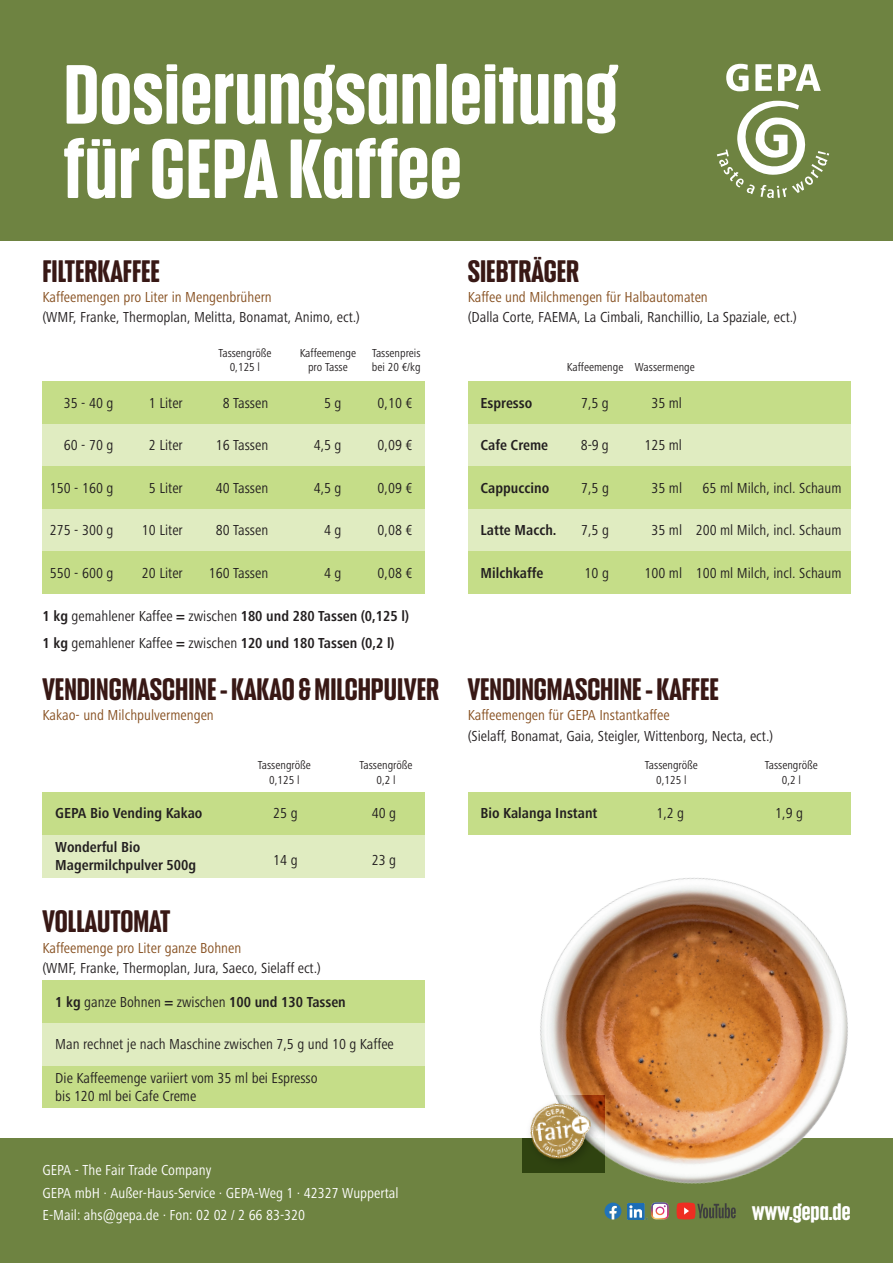
<style>
.page{position:relative;width:893px;height:1263px;background:#fff}
.page>*{position:absolute;margin:0;border:0;box-sizing:border-box;transform-origin:0 0}
.t1{font:700 80.85px/74.4px "Anguita Sans";letter-spacing:.01em;color:#fff}
.t2{font:700 30px "Anguita Sans";color:#381815}
.t3{font:700 22.5px "Anguita Sans";color:#fff}
.t4{font:condensed 15px/18px "Frutiger Next Pro";color:#231f20}
.t5{font:700 condensed 15px/18px "Frutiger Next Pro";color:#231f20}
.t6{font:condensed 15px "Frutiger Next Pro";color:#864f1f}
.t7{font:condensed 15px/22.5px "Frutiger Next Pro";color:#fff}
.t8{font:condensed 12px/14.4px "Frutiger Next Pro";color:#231f20;text-align:center}
.s1{font-weight:400}
</style>
<div class="page">
<div style="left:0;top:0;width:893px;height:241px;background:#6e8341"></div>
<div style="left:0;top:1139px;width:893px;height:124px;background:#6e8341"></div>
<div style="left:42px;top:423px;width:383px;height:43px;background:#e0ecc1"></div>
<div style="left:468px;top:423px;width:382px;height:43px;background:#e0ecc1"></div>
<div style="left:468px;top:509px;width:382px;height:42px;background:#e0ecc1"></div>
<div style="left:42px;top:509px;width:383px;height:42px;background:#e0ecc1"></div>
<div style="left:43px;top:381px;width:382px;height:42px;background:#c5dd88"></div>
<div style="left:468px;top:381px;width:382px;height:42px;background:#c5dd88"></div>
<div style="left:468px;top:466px;width:382px;height:43px;background:#c5dd88"></div>
<div style="left:468px;top:551px;width:382px;height:43px;background:#c5dd88"></div>
<div style="left:43px;top:466px;width:382px;height:43px;background:#c5dd88"></div>
<div style="left:43px;top:551px;width:382px;height:43px;background:#c5dd88"></div>
<svg style="left:717px;top:101px;width:112px;height:97px"></svg>
<svg style="left:726px;top:64px;width:95px;height:27px"></svg>
<img style="left:483px;top:823px;width:410px;height:397px">
<img style="left:523px;top:1095px;width:82px;height:77px">
<svg style="left:522px;top:1095px;width:79px;height:75px"></svg>
<svg style="left:604px;top:1202px;width:17px;height:17px"></svg>
<img style="left:628px;top:1202px;width:44px;height:18px">
<svg style="left:628px;top:1204px;width:14px;height:15px"></svg>
<svg style="left:677px;top:1202px;width:59px;height:17px"></svg>
<div style="left:468px;top:792px;width:382px;height:43px;background:#c5dd88"></div>
<div style="left:42px;top:792px;width:383px;height:43px;background:#c5dd88"></div>
<div style="left:42px;top:981px;width:383px;height:42px;background:#c5dd88"></div>
<div style="left:42px;top:1066px;width:383px;height:42px;background:#c5dd88"></div>
<div style="left:42px;top:1023px;width:383px;height:43px;background:#e0ecc1"></div>
<div style="left:42px;top:835px;width:383px;height:43px;background:#e0ecc1"></div>
<h1 class="t1" style="left:64px;top:57px;width:555px">Dosierungsanleitung für GEPA Kaffee</h1>
<h2 class="t2" style="left:43px;top:255px;width:119px">FILTERKAFFEE</h2>
<h2 class="t2" style="left:468px;top:255px;width:113px">SIEBTRÄGER</h2>
<p class="t6" style="left:43px;top:288px;width:231px">Kaffeemengen pro Liter in Mengenbrühern</p>
<p class="t6" style="left:468px;top:288px;width:242px">Kaffee und Milchmengen für Halbautomaten</p>
<p class="t4" style="left:43px;top:308px;width:319px">(WMF, Franke, Thermoplan, Melitta, Bonamat, Animo, ect.)</p>
<p class="t4" style="left:468px;top:308px;width:331px">(Dalla Corte, FAEMA, La Cimbali, Ranchillio, La Spaziale, ect.)</p>
<p class="t8" style="left:218px;top:345px;width:55px">Tassengröße<br>0,125 l</p>
<p class="t8" style="left:300px;top:345px;width:58px">Kaffeemenge pro Tasse</p>
<p class="t8" style="left:372px;top:345px;width:50px;text-align:left">Tassenpreis bei 20 €/kg</p>
<p class="t4" style="left:64px;top:394px;width:51px">35 - 40 g</p>
<p class="t4" style="left:149px;top:394px;width:35px">1 Liter</p>
<p class="t4" style="left:223px;top:394px;width:47px">8 Tassen</p>
<p class="t4" style="left:324px;top:394px;width:19px">5 g</p>
<p class="t4" style="left:378px;top:394px;width:36px">0,10 €</p>
<p class="t4" style="left:64px;top:436px;width:51px">60 - 70 g</p>
<p class="t4" style="left:149px;top:436px;width:35px">2 Liter</p>
<p class="t4" style="left:216px;top:436px;width:54px">16 Tassen</p>
<p class="t4" style="left:314px;top:436px;width:29px">4,5 g</p>
<p class="t4" style="left:378px;top:436px;width:36px">0,09 €</p>
<p class="t4" style="left:50px;top:479px;width:65px">150 - 160 g</p>
<p class="t4" style="left:149px;top:479px;width:35px">5 Liter</p>
<p class="t4" style="left:216px;top:479px;width:54px">40 Tassen</p>
<p class="t4" style="left:314px;top:479px;width:29px">4,5 g</p>
<p class="t4" style="left:378px;top:479px;width:36px">0,09 €</p>
<p class="t4" style="left:50px;top:521px;width:65px">275 - 300 g</p>
<p class="t4" style="left:142px;top:521px;width:42px">10 Liter</p>
<p class="t4" style="left:216px;top:521px;width:54px">80 Tassen</p>
<p class="t4" style="left:324px;top:521px;width:19px">4 g</p>
<p class="t4" style="left:378px;top:521px;width:36px">0,08 €</p>
<p class="t4" style="left:50px;top:564px;width:65px">550 - 600 g</p>
<p class="t4" style="left:142px;top:564px;width:42px">20 Liter</p>
<p class="t4" style="left:209px;top:564px;width:61px">160 Tassen</p>
<p class="t4" style="left:324px;top:564px;width:19px">4 g</p>
<p class="t4" style="left:378px;top:564px;width:36px">0,08 €</p>
<p class="t5" style="left:43px;top:602px;width:368px;line-height:26.7px">1 kg <span class="s1">gemahlener Kaffee</span> = <span class="s1">zwischen</span> 180 und 280 Tassen (0,125 l)<br>1 kg <span class="s1">gemahlener Kaffee</span> = <span class="s1">zwischen</span> 120 und 180 Tassen (0,2 l)</p>
<h2 class="t2" style="left:42px;top:673px;width:398px">VENDINGMASCHINE - KAKAO &amp; MILCHPULVER</h2>
<p class="t6" style="left:42px;top:707px;width:173px">Kakao- und Milchpulvermengen</p>
<p class="t8" style="left:258px;top:758px;width:55px">Tassengröße<br>0,125 l</p>
<p class="t8" style="left:360px;top:758px;width:55px">Tassengröße<br>0,2 l</p>
<p class="t5" style="left:55px;top:804px;width:149px">GEPA Bio Vending Kakao</p>
<p class="t4" style="left:273px;top:804px;width:26px">25 g</p>
<p class="t4" style="left:372px;top:804px;width:26px">40 g</p>
<p class="t5" style="left:55px;top:838px;width:142px">Wonderful Bio<br>Magermilchpulver 500g</p>
<p class="t4" style="left:273px;top:851px;width:26px">14 g</p>
<p class="t4" style="left:372px;top:851px;width:26px">23 g</p>
<h2 class="t2" style="left:42px;top:906px;width:130px">VOLLAUTOMAT</h2>
<p class="t6" style="left:42px;top:939px;width:200px">Kaffeemenge pro Liter ganze Bohnen</p>
<p class="t4" style="left:42px;top:959px;width:280px">(WMF, Franke, Thermoplan, Jura, Saeco, Sielaff ect.)</p>
<p class="t5" style="left:55px;top:993px;width:292px">1 kg <span class="s1">ganze Bohnen</span> = <span class="s1">zwischen</span> 100 und 130 Tassen</p>
<p class="t4" style="left:55px;top:1035px;width:340px">Man rechnet je nach Maschine zwischen 7,5 g und 10 g Kaffee</p>
<p class="t4" style="left:55px;top:1069px;width:264px">Die Kaffeemenge variiert vom 35 ml bei Espresso bis 120 ml bei Cafe Creme</p>
<p class="t7" style="left:43px;top:1159px;width:357px">GEPA - The Fair Trade Company<br>GEPA mbH · Außer-Haus-Service · GEPA-Weg 1 · 42327 Wuppertal<br>E-Mail: ahs@gepa.de · Fon: 02 02 / 2 66 83-320</p>
<p class="t8" style="left:567px;top:360px;width:129px">Kaffeemenge Wassermenge</p>
<p class="t5" style="left:480px;top:394px;width:53px">Espresso</p>
<p class="t4" style="left:581px;top:394px;width:29px">7,5 g</p>
<p class="t4" style="left:651px;top:394px;width:32px">35 ml</p>
<p class="t5" style="left:480px;top:436px;width:69px">Cafe Creme</p>
<p class="t4" style="left:581px;top:436px;width:30px">8-9 g</p>
<p class="t4" style="left:644px;top:436px;width:39px">125 ml</p>
<p class="t5" style="left:480px;top:479px;width:70px">Cappuccino</p>
<p class="t4" style="left:581px;top:479px;width:29px">7,5 g</p>
<p class="t4" style="left:651px;top:479px;width:32px">35 ml</p>
<p class="t4" style="left:703px;top:479px;width:140px">65 ml Milch, incl. Schaum</p>
<p class="t5" style="left:481px;top:521px;width:78px">Latte Macch.</p>
<p class="t4" style="left:581px;top:521px;width:29px">7,5 g</p>
<p class="t4" style="left:651px;top:521px;width:192px">35 ml 200 ml Milch, incl. Schaum</p>
<p class="t5" style="left:481px;top:564px;width:64px">Milchkaffe</p>
<p class="t4" style="left:585px;top:564px;width:26px">10 g</p>
<p class="t4" style="left:644px;top:564px;width:199px">100 ml 100 ml Milch, incl. Schaum</p>
<h2 class="t2" style="left:468px;top:673px;width:253px">VENDINGMASCHINE - KAFFEE</h2>
<p class="t6" style="left:468px;top:707px;width:203px">Kaffeemengen für GEPA Instantkaffee</p>
<p class="t4" style="left:468px;top:727px;width:307px">(Sielaff, Bonamat, Gaia, Steigler, Wittenborg, Necta, ect.)</p>
<p class="t8" style="left:645px;top:758px;width:55px">Tassengröße<br>0,125 l</p>
<p class="t8" style="left:765px;top:758px;width:55px">Tassengröße<br>0,2 l</p>
<p class="t5" style="left:480px;top:804px;width:119px">Bio Kalanga Instant</p>
<p class="t4" style="left:656px;top:804px;width:29px">1,2 g</p>
<p class="t4" style="left:775px;top:804px;width:29px">1,9 g</p>
<h3 class="t3" style="left:752px;top:1200px;width:100px">www.gepa.de</h3>
</div>
